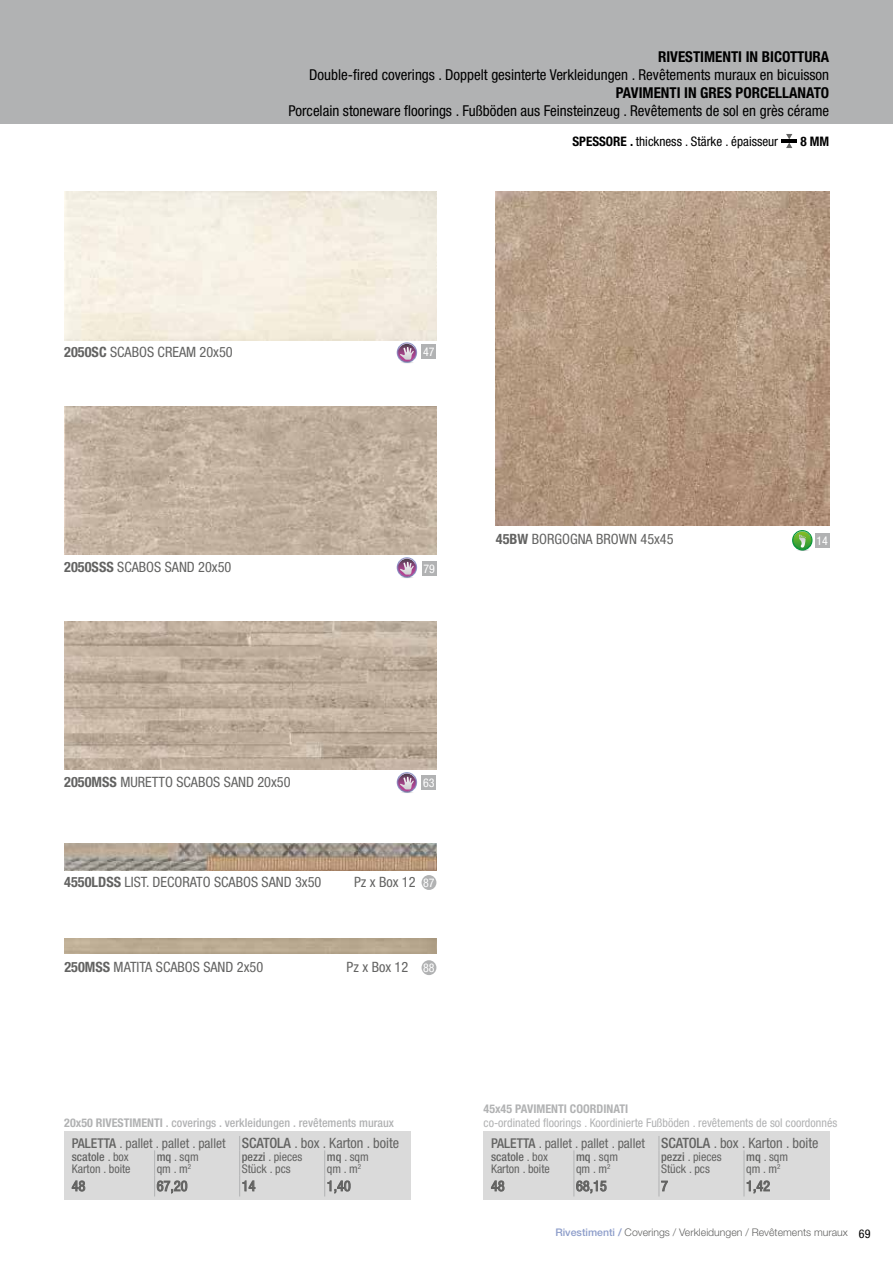
<style>
.page{position:relative;width:893px;height:1263px;background:#fff}
.page>*{position:absolute;margin:0;border:0;box-sizing:border-box;transform-origin:0 0}
.t1{font:condensed 15px "Helvetica Neue LT Std";color:#000}
.t2{font:700 condensed 15px "Helvetica Neue LT Std";color:#000}
.t3{font:condensed 14.25px "Helvetica Neue LT Std";color:#636362}
.t4{font:condensed 13.5px "Helvetica Neue LT Std";color:#636362}
.t5{font:condensed 13.2px "Helvetica Neue LT Std";color:#000}
.t6{font:700 condensed 13.2px "Helvetica Neue LT Std";color:#000}
.t7{font:condensed 12px/12px "Helvetica Neue LT Std";color:#636362}
.t8{font:condensed 12px "Helvetica Neue LT Std";color:#b1b2b3}
.t9{font:500 condensed 12px "Helvetica Neue LT Std";color:#b1b2b3}
.t10{font:700 condensed 12px "Helvetica Neue LT Std";color:#b1b2b3}
.t11{font:condensed 12px "Helvetica Neue LT Std";color:#fff}
.t12{font:300 10.5px "Helvetica Neue LT Std";color:#636362}
.s1{font-weight:700}
.s2{font-weight:500}
.s3{font-weight:500;font-size:14.25px}
.s4{font-size:14.25px}
.s5{font-weight:500;color:#8d9dca}
.s6{font-weight:400;font-stretch:condensed;font-size:12px;color:#000}
</style>
<div class="page">
<div style="left:0;top:0;width:893px;height:123px;background:#b1b2b3"></div>
<svg style="left:786px;top:134px;width:6px;height:14px"></svg>
<hr style="left:781px;top:139px;width:16px;height:4px;background:#000">
<img style="left:65px;top:406px;width:371px;height:149px">
<div style="left:397px;top:557px;width:20px;height:21px;border:2px solid #8d9dca;border-radius:50%"></div>
<svg style="left:398px;top:558px;width:18px;height:20px"></svg>
<div style="left:422px;top:561px;width:15px;height:15px;background:#b1b2b3"></div>
<img style="left:65px;top:621px;width:371px;height:149px">
<div style="left:397px;top:773px;width:19px;height:19px;background:#a3aed3;border-radius:9px"></div>
<div style="left:397px;top:772px;width:20px;height:20px;border:2px solid #8d9dca;border-radius:50%"></div>
<svg style="left:398px;top:773px;width:18px;height:20px"></svg>
<img style="left:64px;top:844px;width:372px;height:26px">
<div style="left:422px;top:875px;width:14px;height:15px;background:#b1b2b3;border-radius:50%"></div>
<div style="left:397px;top:342px;width:20px;height:21px;border:2px solid #8d9dca;border-radius:50%"></div>
<svg style="left:398px;top:343px;width:18px;height:21px"></svg>
<div style="left:422px;top:344px;width:14px;height:15px;background:#b1b2b3"></div>
<div style="left:422px;top:775px;width:14px;height:15px;background:#b1b2b3"></div>
<div style="left:422px;top:960px;width:14px;height:15px;background:#b1b2b3;border-radius:50%"></div>
<img style="left:496px;top:191px;width:334px;height:334px">
<div style="left:792px;top:530px;width:20px;height:20px;border:2px solid #00963f;border-radius:50%"></div>
<svg style="left:793px;top:531px;width:19px;height:20px"></svg>
<div style="left:815px;top:533px;width:15px;height:15px;background:#b1b2b3"></div>
<div style="left:64px;top:1131px;width:346px;height:68px;background:#dadada"></div>
<svg style="left:72px;top:1180px;width:13px;height:11px"></svg>
<svg style="left:154px;top:1150px;width:33px;height:46px"></svg>
<svg style="left:239px;top:1136px;width:16px;height:60px"></svg>
<svg style="left:324px;top:1150px;width:27px;height:46px"></svg>
<div style="left:484px;top:1131px;width:346px;height:68px;background:#dadada"></div>
<svg style="left:491px;top:1180px;width:14px;height:11px"></svg>
<svg style="left:574px;top:1150px;width:33px;height:46px"></svg>
<svg style="left:659px;top:1136px;width:9px;height:60px"></svg>
<svg style="left:744px;top:1150px;width:26px;height:46px"></svg>
<p class="t2" style="left:658px;top:47px;width:173px">RIVESTIMENTI IN BICOTTURA</p>
<p class="t1" style="left:309px;top:66px;width:521px">Double-fired coverings . Doppelt gesinterte Verkleidungen . Revêtements muraux en bicuisson</p>
<p class="t2" style="left:616px;top:83px;width:215px">PAVIMENTI IN GRES PORCELLANATO</p>
<p class="t1" style="left:289px;top:102px;width:542px">Porcelain stoneware floorings . Fußböden aus Feinsteinzeug . Revêtements de sol en grès cérame</p>
<p class="t5" style="left:572px;top:134px;width:207px"><span class="s1">SPESSORE .</span> thickness . Stärke . épaisseur</p>
<p class="t6" style="left:800px;top:133px;width:30px">8 MM</p>
<p class="t3" style="left:64px;top:343px;width:170px"><span class="s1">2050SC</span> SCABOS CREAM 20x50</p>
<p class="t11" style="left:423px;top:345px;width:13px">47</p>
<p class="t3" style="left:64px;top:558px;width:169px"><span class="s1">2050SSS</span> SCABOS SAND 20x50</p>
<p class="t11" style="left:424px;top:562px;width:13px">79</p>
<p class="t3" style="left:496px;top:531px;width:179px"><span class="s1">45BW</span> BORGOGNA BROWN 45x45</p>
<p class="t11" style="left:816px;top:534px;width:13px">14</p>
<p class="t3" style="left:64px;top:773px;width:228px"><span class="s1">2050MSS</span> MURETTO SCABOS SAND 20x50</p>
<p class="t11" style="left:423px;top:776px;width:13px">63</p>
<p class="t3" style="left:64px;top:874px;width:259px"><span class="s1">4550LDSS</span> LIST. DECORATO SCABOS SAND 3x50</p>
<p class="t3" style="left:354px;top:874px;width:63px">Pz x Box 12</p>
<p class="t11" style="left:423px;top:876px;width:13px">87</p>
<p class="t3" style="left:64px;top:959px;width:200px"><span class="s1">250MSS</span> MATITA SCABOS SAND 2x50</p>
<p class="t3" style="left:347px;top:959px;width:63px">Pz x Box 12</p>
<p class="t11" style="left:423px;top:961px;width:13px">88</p>
<p class="t9" style="left:64px;top:1115px;width:331px"><span class="s1">20x50 RIVESTIMENTI</span> . coverings . verkleidungen . revêtements muraux</p>
<p class="t4" style="left:72px;top:1135px;width:329px"><span class="s2">PALETTA</span> . pallet . pallet . pallet <span class="s3">SCATOLA</span> <span class="s4">. box . Karton . boite</span></p>
<p class="t7" style="left:72px;top:1151px;width:60px"><span class="s2">scatole</span> . box<br>Karton . boite</p>
<p class="t7" style="left:157px;top:1151px;width:43px"><span class="s2">mq</span> . sqm qm . m<sup>2</sup></p>
<p class="t7" style="left:242px;top:1151px;width:62px"><span class="s2">pezzi</span> . pieces<br>Stück . pcs</p>
<p class="t7" style="left:327px;top:1151px;width:43px"><span class="s2">mq</span> . sqm qm . m<sup>2</sup></p>
<p class="t3" style="left:72px;top:1178px;width:15px">48</p>
<p class="t3" style="left:327px;top:1178px;width:25px">1,40</p>
<p class="t10" style="left:484px;top:1101px;width:146px">45x45 PAVIMENTI COORDINATI</p>
<p class="t8" style="left:484px;top:1116px;width:355px">co-ordinated floorings . Koordinierte Fußböden . revêtements de sol coordonnés</p>
<p class="t4" style="left:491px;top:1135px;width:329px"><span class="s2">PALETTA</span> . pallet . pallet . pallet <span class="s3">SCATOLA</span> <span class="s4">. box . Karton . boite</span></p>
<p class="t7" style="left:491px;top:1151px;width:60px"><span class="s2">scatole</span> . box<br>Karton . boite</p>
<p class="t7" style="left:576px;top:1151px;width:43px"><span class="s2">mq</span> . sqm qm . m<sup>2</sup></p>
<p class="t7" style="left:661px;top:1151px;width:62px"><span class="s2">pezzi</span> . pieces<br>Stück . pcs</p>
<p class="t7" style="left:746px;top:1151px;width:43px"><span class="s2">mq</span> . sqm qm . m<sup>2</sup></p>
<p class="t3" style="left:491px;top:1178px;width:15px">48</p>
<p class="t3" style="left:746px;top:1178px;width:25px">1,42</p>
<p class="t12" style="left:555px;top:1226px;width:317px"><span class="s5">Rivestimenti /</span> Coverings / Verkleidungen / Revêtements muraux <span class="s6">69</span></p>
</div>
